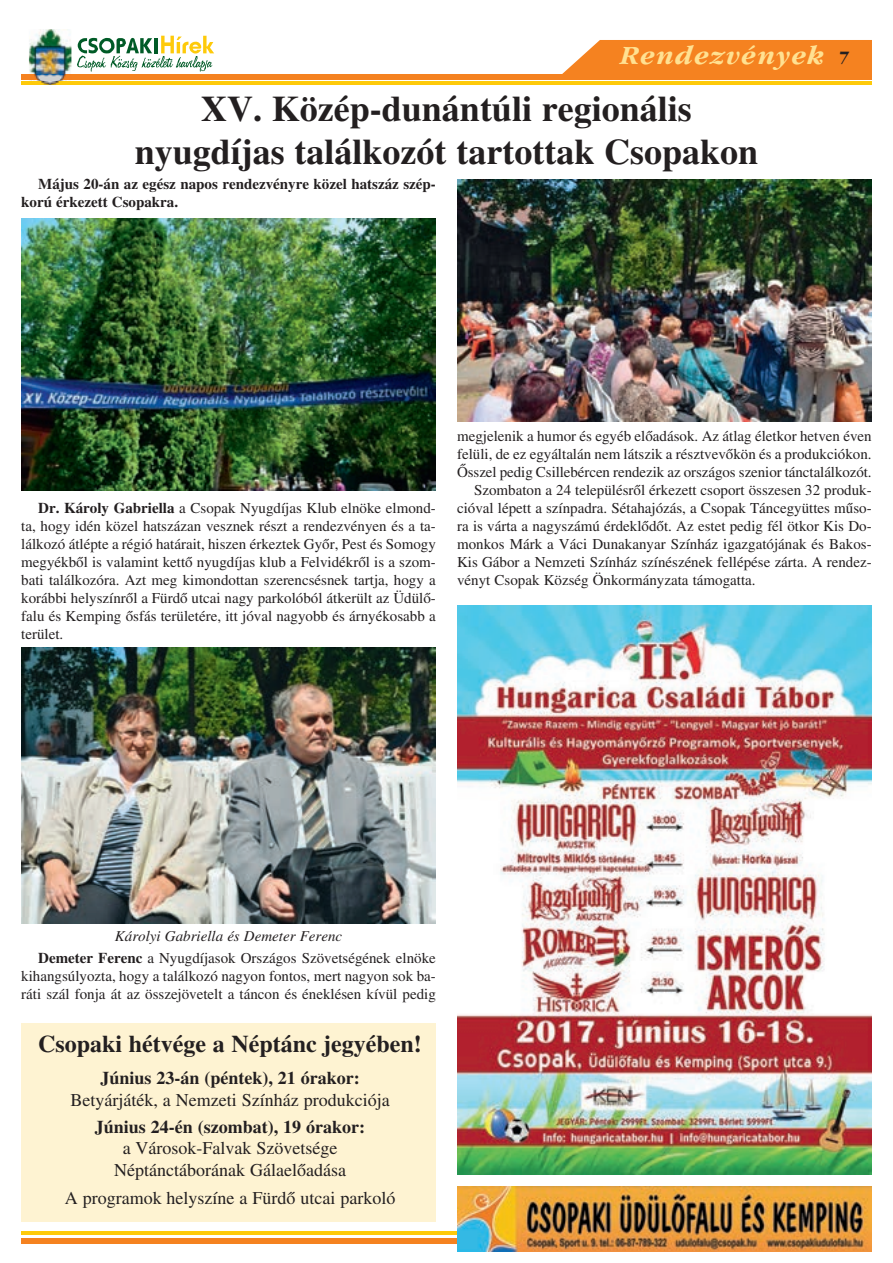
<style>
.page{position:relative;width:893px;height:1263px;background:#fff}
.page>*{position:absolute;margin:0;border:0;box-sizing:border-box;transform-origin:0 0}
.t1{font:36px/43.2px "Hu Times Bold";color:#231f20;text-align:center}
.t2{font:italic 27px "Garamond HU Bold";letter-spacing:.05em;color:#ffe192}
.t3{font:24px "Hu Times Bold";color:#231f20}
.t4{font:18px/21.6px "Hu Times Roman";color:#231f20;text-align:center}
.t5{font:18px "Hu Times Bold";color:#231f20}
.t6{font:15px/18px "Hu Times Roman";color:#231f20;text-align:justify}
.t7{font:15px/18px "Hu Times Bold";color:#231f20}
.t8{font:15px "Hu Times Italic";color:#231f20}
.s1{font-size:18px;color:#231f20}
.s2{font-family:"Hu Times Bold"}
</style>
<div class="page">
<hr style="left:21px;top:82px;width:851px;height:3px;background:#feca0a">
<div style="left:21px;top:74px;width:851px;height:5px;background:#f58220"></div>
<svg style="left:77px;top:36px;width:137px;height:36px"></svg>
<img style="left:29px;top:29px;width:42px;height:53px">
<img style="left:41px;top:82px;width:18px;height:3px">
<img style="left:29px;top:74px;width:42px;height:5px">
<div style="left:562px;top:40px;width:310px;height:34px;background:#f58220"></div>
<div style="left:21px;top:1238px;width:599px;height:5px;background:#f58220"></div>
<hr style="left:21px;top:1231px;width:599px;height:3px;background:#feca0a">
<img style="left:457px;top:1186px;width:415px;height:65px">
<img style="left:21px;top:218px;width:415px;height:272px">
<img style="left:457px;top:180px;width:415px;height:241px">
<img style="left:21px;top:648px;width:415px;height:276px">
<img style="left:457px;top:605px;width:415px;height:570px">
<div style="left:21px;top:1023px;width:415px;height:199px;background:#fef3d2"></div>
<h2 class="t2" style="left:621px;top:45px;width:230px">Rendezvények <span class="s1">7</span></h2>
<h1 class="t1" style="left:135px;top:91px;width:625px">XV. Közép-dunántúli regionális nyugdíjas találkozót tartottak Csopakon</h1>
<p class="t7" style="left:21px;top:176px;width:416px;text-indent:17px">Május 20-án az egész napos rendezvényre közel hatszáz szép&shy;korú érkezett Csopakra.</p>
<p class="t6" style="left:21px;top:500px;width:416px;text-indent:17px"><span class="s2">Dr. Károly Gabriella</span> a Csopak Nyugdíjas Klub elnöke elmond&shy;ta, hogy idén közel hatszázan vesznek részt a rendezvényen és a ta&shy;lálkozó átlépte a régió határait, hiszen érkeztek Gyõr, Pest és Somogy megyékbõl is valamint kettõ nyugdíjas klub a Felvidékrõl is a szom&shy;bati találkozóra. Azt meg kimondottan szerencsésnek tartja, hogy a korábbi helyszínrõl a Fürdõ utcai nagy parkolóból átkerült az Üdülõ&shy;falu és Kemping õsfás területére, itt jóval nagyobb és árnyékosabb a terület.</p>
<p class="t6" style="left:457px;top:428px;width:416px">megjelenik a humor és egyéb elõadások. Az átlag életkor hetven éven</p>
<p class="t6" style="left:457px;top:446px;width:416px">felüli, de ez egyáltalán nem látszik a résztvevõkön és a produkciókon.</p>
<p class="t6" style="left:457px;top:464px;width:416px">Õsszel pedig Csillebércen rendezik az országos szenior tánctalálkozót.</p>
<p class="t6" style="left:474px;top:482px;width:399px">Szombaton a 24 településrõl érkezett csoport összesen 32 produk-</p>
<p class="t6" style="left:457px;top:500px;width:416px">cióval lépett a színpadra. Sétahajózás, a Csopak Táncegyüttes mûso-</p>
<p class="t6" style="left:457px;top:518px;width:416px">ra is várta a nagyszámú érdeklõdõt. Az estet pedig fél ötkor Kis Do-</p>
<p class="t6" style="left:457px;top:536px;width:416px">monkos Márk a Váci Dunakanyar Színház igazgatójának és Bakos-</p>
<p class="t6" style="left:457px;top:554px;width:416px">Kis Gábor a Nemzeti Színház színészének fellépése zárta. A rendez-</p>
<p class="t6" style="left:457px;top:572px;width:300px">vényt Csopak Község Önkormányzata támogatta.</p>
<p class="t8" style="left:115px;top:930px;width:229px">Károlyi Gabriella és Demeter Ferenc</p>
<p class="t6" style="left:21px;top:950px;width:416px;text-indent:17px"><span class="s2">Demeter Ferenc</span> a Nyugdíjasok Országos Szövetségének elnöke kihangsúlyozta, hogy a találkozó nagyon fontos, mert nagyon sok ba&shy;ráti szál fonja át az összejövetelt a táncon és éneklésen kívül pedig</p>
<h3 class="t3" style="left:38px;top:1035px;width:385px">Csopaki hétvége a Néptánc jegyében!</h3>
<p class="t5" style="left:100px;top:1072px;width:261px">Június 23-án (péntek), 21 órakor:</p>
<p class="t4" style="left:70px;top:1091px;width:321px">Betyárjáték, a Nemzeti Színház produkciója</p>
<p class="t5" style="left:95px;top:1120px;width:272px">Június 24-én (szombat), 19 órakor:</p>
<p class="t4" style="left:114px;top:1139px;width:233px">a Városok-Falvak Szövetsége<br>Néptánctáborának Gálaelõadása</p>
<p class="t4" style="left:65px;top:1189px;width:332px">A programok helyszíne a Fürdõ utcai parkoló</p>
</div>
